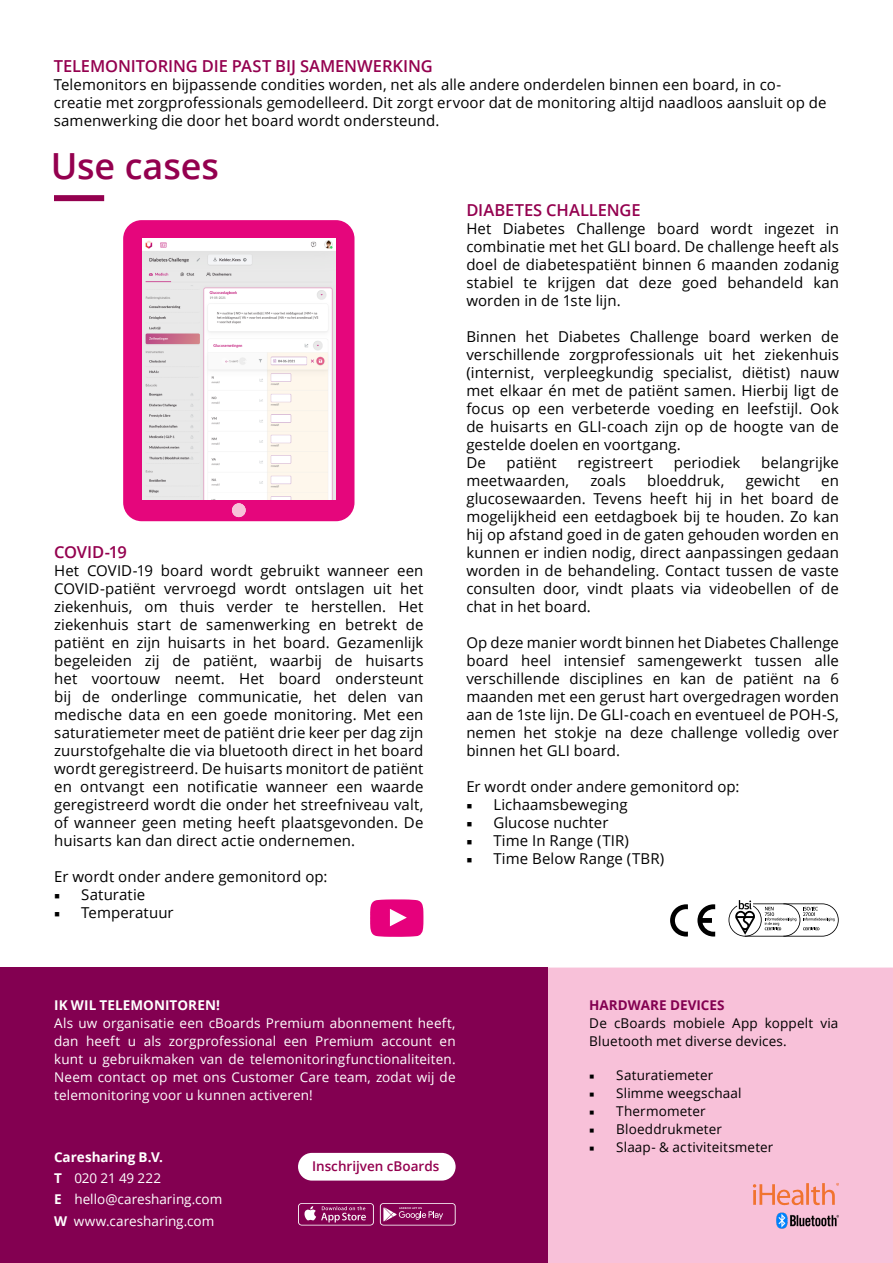
<style>
.page{position:relative;width:893px;height:1263px;background:#fff}
.page>*{position:absolute;margin:0;border:0;box-sizing:border-box;transform-origin:0 0}
.t1{font:600 36px "Open Sans";letter-spacing:-.005em;color:#94004f}
.t2{font:600 16.5px "Open Sans";letter-spacing:-.01em;color:#94004f}
.t3{font:15px/18px "Open Sans";letter-spacing:.005em;color:#000;text-align:justify}
.t4{font:13.5px/18px "Open Sans";letter-spacing:.01em;color:#fff}
.t5{font:13.5px/18px "Open Sans";letter-spacing:.01em;color:#000}
.t6{font:700 13.5px "Open Sans";letter-spacing:.005em;color:#fff}
.t7{font:600 13.5px "Open Sans";color:#94004f}
.t8{font:700 13.5px "Open Sans";color:#830051}
.s1{font-family:"Minion Pro"}
.s2{font-weight:700}
</style>
<div class="page">
<div style="left:547px;top:967px;width:346px;height:296px;background:#f8c1d9"></div>
<div style="left:0;top:967px;width:547px;height:296px;background:#830051"></div>
<div style="left:54px;top:195px;width:50px;height:6px;background:#94004f"></div>
<svg style="left:380px;top:1203px;width:76px;height:22px"></svg>
<svg style="left:298px;top:1203px;width:76px;height:22px"></svg>
<svg style="left:123px;top:220px;width:231px;height:301px;background:#e51382"></svg>
<div style="left:232px;top:503px;width:14px;height:14px;background:#f7c2d9;border-radius:50%"></div>
<img style="left:143px;top:238px;width:192px;height:261px">
<svg style="left:753px;top:1183px;width:86px;height:23px;background:#f5a8a3"></svg>
<svg style="left:728px;top:900px;width:111px;height:36px"></svg>
<svg style="left:697px;top:904px;width:18px;height:32px"></svg>
<svg style="left:670px;top:904px;width:18px;height:32px"></svg>
<img style="left:775px;top:1207px;width:65px;height:26px">
<svg style="left:370px;top:899px;width:53px;height:38px;background:#e9228d"></svg>
<div style="left:297px;top:1151px;width:160px;height:31px;background:#fff;border-radius:15px"></div>
<div style="left:295px;top:1150px;width:164px;height:33px;border:3px solid #830051;border-radius:15px"></div>
<p class="t2" style="left:54px;top:55px;width:381px">TELEMONITORING DIE PAST BIJ SAMENWERKING</p>
<p class="t3" style="left:54px;top:75px;width:774px;text-align:left">Telemonitors en bijpassende condities worden, net als alle andere onderdelen binnen een board, in co&shy;creatie met zorgprofessionals gemodelleerd. Dit zorgt ervoor dat de monitoring altijd naadloos aansluit op de samenwerking die door het board wordt ondersteund.</p>
<h1 class="t1" style="left:51px;top:142px;width:170px">Use cases</h1>
<p class="t2" style="left:54px;top:541px;width:74px">COVID-19</p>
<p class="t3" style="left:54px;top:561px;width:371px">Het COVID-19 board wordt gebruikt wanneer een COVID-patiënt vervroegd wordt ontslagen uit het ziekenhuis, om thuis verder te herstellen. Het ziekenhuis start de samenwerking en betrekt de patiënt en zijn huisarts in het board. Gezamenlijk begeleiden zij de patiënt, waarbij de huisarts het voortouw neemt. Het board ondersteunt bij de onderlinge communicatie, het delen van medische data en een goede monitoring. Met een saturatiemeter meet de patiënt drie keer per dag zijn zuurstofgehalte die via bluetooth direct in het board wordt geregistreerd. De huisarts monitort de patiënt en ontvangt een notificatie wanneer een waarde geregistreerd wordt die onder het streefniveau valt, of wanneer geen meting heeft plaatsgevonden. De huisarts kan dan direct actie ondernemen.</p>
<p class="t3" style="left:54px;top:867px;width:275px">Er wordt onder andere gemonitord op:</p>
<p class="t3" style="left:54px;top:885px;width:93px"><span class="s1">■</span> Saturatie</p>
<p class="t3" style="left:54px;top:903px;width:121px"><span class="s1">■</span> Temperatuur</p>
<p class="t2" style="left:466px;top:199px;width:176px">DIABETES CHALLENGE</p>
<p class="t3" style="left:466px;top:219px;width:374px">Het Diabetes Challenge board wordt ingezet in combinatie met het GLI board. De challenge heeft als doel de diabetespatiënt binnen 6 maanden zodanig stabiel te krijgen dat deze goed behandeld kan worden in de 1ste lijn.</p>
<p class="t3" style="left:466px;top:327px;width:374px;text-align:left">Binnen het Diabetes Challenge board werken de verschillende zorgprofessionals uit het ziekenhuis (internist, verpleegkundig specialist, diëtist) nauw met elkaar én met de patiënt samen. Hierbij ligt de focus op een verbeterde voeding en leefstijl. Ook de huisarts en GLI-coach zijn op de hoogte van de gestelde doelen en voortgang.<br>De</p>
<p class="t3" style="left:507px;top:453px;width:52px">patiënt</p>
<p class="t3" style="left:578px;top:453px;width:77px">registreert</p>
<p class="t3" style="left:674px;top:453px;width:68px">periodiek</p>
<p class="t3" style="left:761px;top:453px;width:79px">belangrijke</p>
<p class="t3" style="left:466px;top:471px;width:104px">meetwaarden,</p>
<p class="t3" style="left:590px;top:471px;width:37px">zoals</p>
<p class="t3" style="left:647px;top:471px;width:79px">bloeddruk,</p>
<p class="t3" style="left:746px;top:471px;width:56px">gewicht</p>
<p class="t3" style="left:466px;top:471px;width:374px;text-indent:355px">en glucosewaarden. Tevens heeft hij in het board de mogelijkheid een eetdagboek bij te houden. Zo kan hij op afstand goed in de gaten gehouden worden en kunnen er indien nodig, direct aanpassingen gedaan worden in de behandeling. Contact tussen de vaste consulten door, vindt plaats via videobellen of de chat in het board.</p>
<p class="t3" style="left:466px;top:633px;width:374px">Op deze manier wordt binnen het Diabetes Challenge board heel intensief samengewerkt tussen alle verschillende disciplines en kan de patiënt na 6 maanden met een gerust hart overgedragen worden aan de 1ste lijn. De GLI-coach en eventueel de POH-S, nemen het stokje na deze challenge volledig over binnen het GLI board.</p>
<p class="t3" style="left:466px;top:777px;width:275px">Er wordt onder andere gemonitord op:</p>
<p class="t3" style="left:466px;top:795px;width:163px"><span class="s1">■</span> Lichaamsbeweging</p>
<p class="t3" style="left:466px;top:813px;width:144px"><span class="s1">■</span> Glucose nuchter</p>
<p class="t3" style="left:466px;top:831px;width:164px"><span class="s1">■</span> Time In Range (TIR)</p>
<p class="t3" style="left:466px;top:849px;width:199px"><span class="s1">■</span> Time Below Range (TBR)</p>
<p class="t6" style="left:54px;top:995px;width:167px">IK WIL TELEMONITOREN!</p>
<p class="t4" style="left:54px;top:1014px;width:403px;text-align:justify">Als uw organisatie een cBoards Premium abonnement heeft, dan heeft u als zorgprofessional een Premium account en kunt u gebruikmaken van de telemonitoringfunctionaliteiten.<br>Neem contact op met ons Customer Care team, zodat wij de telemonitoring voor u kunnen activeren!</p>
<p class="t4" style="left:54px;top:1147px;width:170px;line-height:21px"><span class="s2">Caresharing B.V.<br>T</span> 020 21 49 222<br><span class="s2">E</span> hello@caresharing.com<br><span class="s2">W</span> www.caresharing.com</p>
<p class="t7" style="left:312px;top:1157px;width:129px">Inschrijven cBoards</p>
<p class="t8" style="left:589px;top:995px;width:137px">HARDWARE DEVICES</p>
<p class="t5" style="left:589px;top:1014px;width:251px">De cBoards mobiele App koppelt via<br>Bluetooth met diverse devices.</p>
<p class="t5" style="left:589px;top:1066px;width:126px"><span class="s1">■</span> Saturatiemeter</p>
<p class="t5" style="left:589px;top:1084px;width:154px"><span class="s1">■</span> Slimme weegschaal</p>
<p class="t5" style="left:589px;top:1102px;width:118px"><span class="s1">■</span> Thermometer</p>
<p class="t5" style="left:589px;top:1120px;width:134px"><span class="s1">■</span> Bloeddrukmeter</p>
<p class="t5" style="left:589px;top:1138px;width:186px"><span class="s1">■</span> Slaap- &amp; activiteitsmeter</p>
</div>
